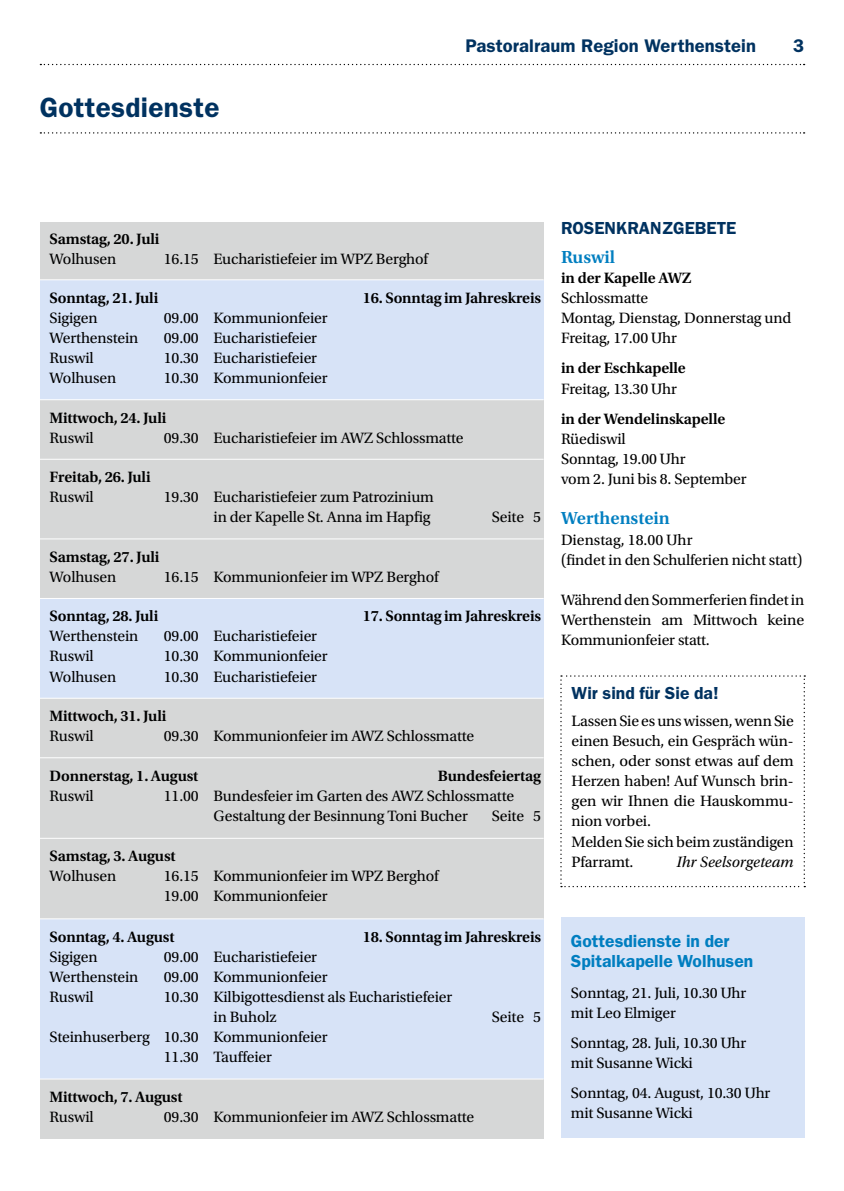
<style>
.page{position:relative;width:844px;height:1191px;background:#fff}
.page>*{position:absolute;margin:0;border:0;box-sizing:border-box;transform-origin:0 0}
.Rubrik{font:600 28px "ITC Franklin Gothic Std";letter-spacing:.01em;color:#003260}
.t1{font:600 18.38px "ITC Franklin Gothic Std";letter-spacing:.005em;color:#003260}
.Zwischentitel_Hauptartikel{font:600 18.38px "Utopia Std";color:#007ec0}
.Zwischentitel_Kurzinfo_nach_Rubrik{font:600 17.5px/20.1px "ITC Franklin Gothic Std";color:#007ec0}
.Zwischentitel_Kurzinfos{font:600 17.5px "ITC Franklin Gothic Std";color:#003260}
.GD_Fliesstext{font:15.75px "Utopia Std";letter-spacing:-.01em;color:#000}
.Fliesstext{font:15.75px/20.1px "Utopia Std";letter-spacing:-.01em;color:#000;text-align:justify}
.GD_Tag{font:600 15.75px "Utopia Std";letter-spacing:-.01em;color:#000}
.Fliesstext_fett{font:600 15.75px "Utopia Std";letter-spacing:-.01em;color:#000}
.Fliesstext-2{font:italic 15.75px "Utopia Std";color:#000}
</style>
<div class="page">
<svg style="left:40px;top:64px;width:764px;height:1px"></svg>
<svg style="left:40px;top:132px;width:764px;height:2px"></svg>
<svg style="left:560px;top:675px;width:245px;height:212px"></svg>
<div style="left:561px;top:917px;width:243px;height:220px;background:#d7e3f7"></div>
<div style="left:40px;top:222px;width:503px;height:916px;background:#d6d7d7"></div>
<div style="left:40px;top:280px;width:503px;height:119px;background:#d7e3f7"></div>
<div style="left:40px;top:919px;width:503px;height:160px;background:#d7e3f7"></div>
<div style="left:40px;top:598px;width:503px;height:100px;background:#d7e3f7"></div>
<hr style="left:40px;top:279px;width:503px;height:1px;background:#fff">
<hr style="left:40px;top:399px;width:503px;height:1px;background:#fff">
<hr style="left:40px;top:459px;width:503px;height:1px;background:#fff">
<hr style="left:40px;top:538px;width:503px;height:1px;background:#fff">
<hr style="left:40px;top:598px;width:503px;height:1px;background:#fff">
<hr style="left:40px;top:698px;width:503px;height:1px;background:#fff">
<hr style="left:40px;top:757px;width:503px;height:1px;background:#fff">
<hr style="left:40px;top:838px;width:503px;height:1px;background:#fff">
<hr style="left:40px;top:918px;width:503px;height:1px;background:#fff">
<hr style="left:40px;top:1078px;width:503px;height:1px;background:#fff">
<p class="Rubrik" style="left:40px;top:91px;width:181px">Gottesdienste</p>
<p class="t1" style="left:465px;top:35px;width:292px">Pastoralraum Region Werthenstein</p>
<p class="t1" style="left:793px;top:35px;width:13px">3</p>
<p class="GD_Tag" style="left:50px;top:230px;width:111px">Samstag, 20. Juli</p>
<p class="GD_Fliesstext" style="left:50px;top:250px;width:68px">Wolhusen</p>
<p class="GD_Fliesstext" style="left:164px;top:250px;width:266px">16.15 Eucharistiefeier im WPZ Berghof</p>
<p class="GD_Tag" style="left:50px;top:288px;width:110px">Sonntag, 21. Juli</p>
<p class="GD_Tag" style="left:362px;top:288px;width:180px">16. Sonntag im Jahreskreis</p>
<p class="GD_Fliesstext" style="left:50px;top:309px;width:49px">Sigigen</p>
<p class="GD_Fliesstext" style="left:164px;top:309px;width:165px">09.00 Kommunionfeier</p>
<p class="GD_Fliesstext" style="left:50px;top:329px;width:90px">Werthenstein</p>
<p class="GD_Fliesstext" style="left:164px;top:329px;width:155px">09.00 Eucharistiefeier</p>
<p class="GD_Fliesstext" style="left:50px;top:349px;width:46px">Ruswil</p>
<p class="GD_Fliesstext" style="left:164px;top:349px;width:155px">10.30 Eucharistiefeier</p>
<p class="GD_Fliesstext" style="left:50px;top:369px;width:68px">Wolhusen</p>
<p class="GD_Fliesstext" style="left:164px;top:369px;width:165px">10.30 Kommunionfeier</p>
<p class="GD_Tag" style="left:50px;top:408px;width:118px">Mittwoch, 24. Juli</p>
<p class="GD_Fliesstext" style="left:50px;top:429px;width:46px">Ruswil</p>
<p class="GD_Fliesstext" style="left:164px;top:429px;width:301px">09.30 Eucharistiefeier im AWZ Schlossmatte</p>
<p class="GD_Tag" style="left:50px;top:468px;width:102px">Freitab, 26. Juli</p>
<p class="GD_Fliesstext" style="left:50px;top:488px;width:46px">Ruswil</p>
<p class="GD_Fliesstext" style="left:164px;top:488px;width:271px">19.30 Eucharistiefeier zum Patrozinium</p>
<p class="GD_Fliesstext" style="left:213px;top:508px;width:218px">in der Kapelle St. Anna im Hapfig</p>
<p class="GD_Fliesstext" style="left:491px;top:508px;width:51px">Seite 5</p>
<p class="GD_Tag" style="left:50px;top:547px;width:111px">Samstag, 27. Juli</p>
<p class="GD_Fliesstext" style="left:50px;top:568px;width:68px">Wolhusen</p>
<p class="GD_Fliesstext" style="left:164px;top:568px;width:276px">16.15 Kommunionfeier im WPZ Berghof</p>
<p class="GD_Tag" style="left:50px;top:607px;width:110px">Sonntag, 28. Juli</p>
<p class="GD_Tag" style="left:362px;top:607px;width:180px">17. Sonntag im Jahreskreis</p>
<p class="GD_Fliesstext" style="left:50px;top:628px;width:90px">Werthenstein</p>
<p class="GD_Fliesstext" style="left:164px;top:628px;width:155px">09.00 Eucharistiefeier</p>
<p class="GD_Fliesstext" style="left:50px;top:648px;width:46px">Ruswil</p>
<p class="GD_Fliesstext" style="left:164px;top:648px;width:165px">10.30 Kommunionfeier</p>
<p class="GD_Fliesstext" style="left:50px;top:668px;width:68px">Wolhusen</p>
<p class="GD_Fliesstext" style="left:164px;top:668px;width:155px">10.30 Eucharistiefeier</p>
<p class="GD_Tag" style="left:50px;top:707px;width:118px">Mittwoch, 31. Juli</p>
<p class="GD_Fliesstext" style="left:50px;top:727px;width:46px">Ruswil</p>
<p class="GD_Fliesstext" style="left:164px;top:727px;width:311px">09.30 Kommunionfeier im AWZ Schlossmatte</p>
<p class="GD_Tag" style="left:50px;top:766px;width:150px">Donnerstag, 1. August</p>
<p class="GD_Tag" style="left:437px;top:766px;width:105px">Bundesfeiertag</p>
<p class="GD_Fliesstext" style="left:50px;top:787px;width:46px">Ruswil</p>
<p class="GD_Fliesstext" style="left:164px;top:787px;width:351px">11.00 Bundesfeier im Garten des AWZ Schlossmatte</p>
<p class="GD_Fliesstext" style="left:213px;top:807px;width:256px">Gestaltung der Besinnung Toni Bucher</p>
<p class="GD_Fliesstext" style="left:491px;top:807px;width:51px">Seite 5</p>
<p class="GD_Tag" style="left:50px;top:847px;width:127px">Samstag, 3. August</p>
<p class="GD_Fliesstext" style="left:50px;top:867px;width:68px">Wolhusen</p>
<p class="GD_Fliesstext" style="left:164px;top:867px;width:276px">16.15 Kommunionfeier im WPZ Berghof</p>
<p class="GD_Fliesstext" style="left:164px;top:887px;width:165px">19.00 Kommunionfeier</p>
<p class="GD_Tag" style="left:50px;top:927px;width:126px">Sonntag, 4. August</p>
<p class="GD_Tag" style="left:362px;top:927px;width:180px">18. Sonntag im Jahreskreis</p>
<p class="GD_Fliesstext" style="left:50px;top:948px;width:49px">Sigigen</p>
<p class="GD_Fliesstext" style="left:164px;top:948px;width:155px">09.00 Eucharistiefeier</p>
<p class="GD_Fliesstext" style="left:50px;top:968px;width:90px">Werthenstein</p>
<p class="GD_Fliesstext" style="left:164px;top:968px;width:165px">09.00 Kommunionfeier</p>
<p class="GD_Fliesstext" style="left:50px;top:988px;width:46px">Ruswil</p>
<p class="GD_Fliesstext" style="left:164px;top:988px;width:290px">10.30 Kilbigottesdienst als Eucharistiefeier</p>
<p class="GD_Fliesstext" style="left:213px;top:1008px;width:65px">in Buholz</p>
<p class="GD_Fliesstext" style="left:491px;top:1008px;width:51px">Seite 5</p>
<p class="GD_Fliesstext" style="left:50px;top:1028px;width:279px">Steinhuserberg 10.30 Kommunionfeier</p>
<p class="GD_Fliesstext" style="left:164px;top:1048px;width:109px">11.30 Tauffeier</p>
<p class="GD_Tag" style="left:50px;top:1087px;width:134px">Mittwoch, 7. August</p>
<p class="GD_Fliesstext" style="left:50px;top:1108px;width:46px">Ruswil</p>
<p class="GD_Fliesstext" style="left:164px;top:1108px;width:311px">09.30 Kommunionfeier im AWZ Schlossmatte</p>
<p class="Zwischentitel_Kurzinfos" style="left:561px;top:218px;width:177px">ROSENKRANZGEBETE</p>
<p class="Zwischentitel_Hauptartikel" style="left:561px;top:246px;width:56px">Ruswil</p>
<p class="Fliesstext_fett" style="left:561px;top:269px;width:132px">in der Kapelle AWZ</p>
<p class="Fliesstext" style="left:561px;top:288px;width:89px">Schlossmatte</p>
<p class="Fliesstext" style="left:561px;top:308px;width:232px">Montag, Dienstag, Donnerstag und</p>
<p class="Fliesstext" style="left:561px;top:328px;width:117px">Freitag, 17.00 Uhr</p>
<p class="Fliesstext_fett" style="left:561px;top:359px;width:126px">in der Eschkapelle</p>
<p class="Fliesstext" style="left:561px;top:378px;width:117px">Freitag, 13.30 Uhr</p>
<p class="Fliesstext_fett" style="left:561px;top:410px;width:166px">in der Wendelinskapelle</p>
<p class="Fliesstext" style="left:561px;top:429px;width:66px">Rüediswil</p>
<p class="Fliesstext" style="left:561px;top:449px;width:126px">Sonntag, 19.00 Uhr</p>
<p class="Fliesstext" style="left:561px;top:469px;width:187px">vom 2. Juni bis 8. September</p>
<p class="Zwischentitel_Hauptartikel" style="left:561px;top:508px;width:110px">Werthenstein</p>
<p class="Fliesstext" style="left:561px;top:529px;width:133px">Dienstag, 18.00 Uhr</p>
<p class="Fliesstext" style="left:561px;top:550px;width:243px">(findet in den Schulferien nicht statt)</p>
<p class="Fliesstext" style="left:561px;top:590px;width:245px">Während den Sommerferien findet in Werthenstein am Mittwoch keine Kommunionfeier statt.</p>
<p class="Zwischentitel_Kurzinfos" style="left:571px;top:682px;width:148px">Wir sind für Sie da!</p>
<p class="Fliesstext" style="left:571px;top:711px;width:223px">Lassen Sie es uns wissen, wenn Sie einen Besuch, ein Gespräch wün&shy;schen, oder sonst etwas auf dem Herzen haben! Auf Wunsch brin&shy;gen wir Ihnen die Hauskommu&shy;nion vorbei.</p>
<p class="Fliesstext" style="left:571px;top:831px;width:223px">Melden Sie sich beim zuständigen<br>Pfarramt.</p>
<p class="Fliesstext-2" style="left:676px;top:853px;width:119px">Ihr Seelsorgeteam</p>
<p class="Zwischentitel_Kurzinfo_nach_Rubrik" style="left:570px;top:931px;width:184px">Gottesdienste in der<br>Spitalkapelle Wolhusen</p>
<p class="Fliesstext" style="left:570px;top:982px;width:177px">Sonntag, 21. Juli, 10.30 Uhr</p>
<p class="Fliesstext" style="left:570px;top:1002px;width:106px">mit Leo Elmiger</p>
<p class="Fliesstext" style="left:570px;top:1033px;width:177px">Sonntag, 28. Juli, 10.30 Uhr</p>
<p class="Fliesstext" style="left:570px;top:1053px;width:123px">mit Susanne Wicki</p>
<p class="Fliesstext" style="left:570px;top:1083px;width:201px">Sonntag, 04. August, 10.30 Uhr</p>
<p class="Fliesstext" style="left:570px;top:1103px;width:123px">mit Susanne Wicki</p>
</div>
